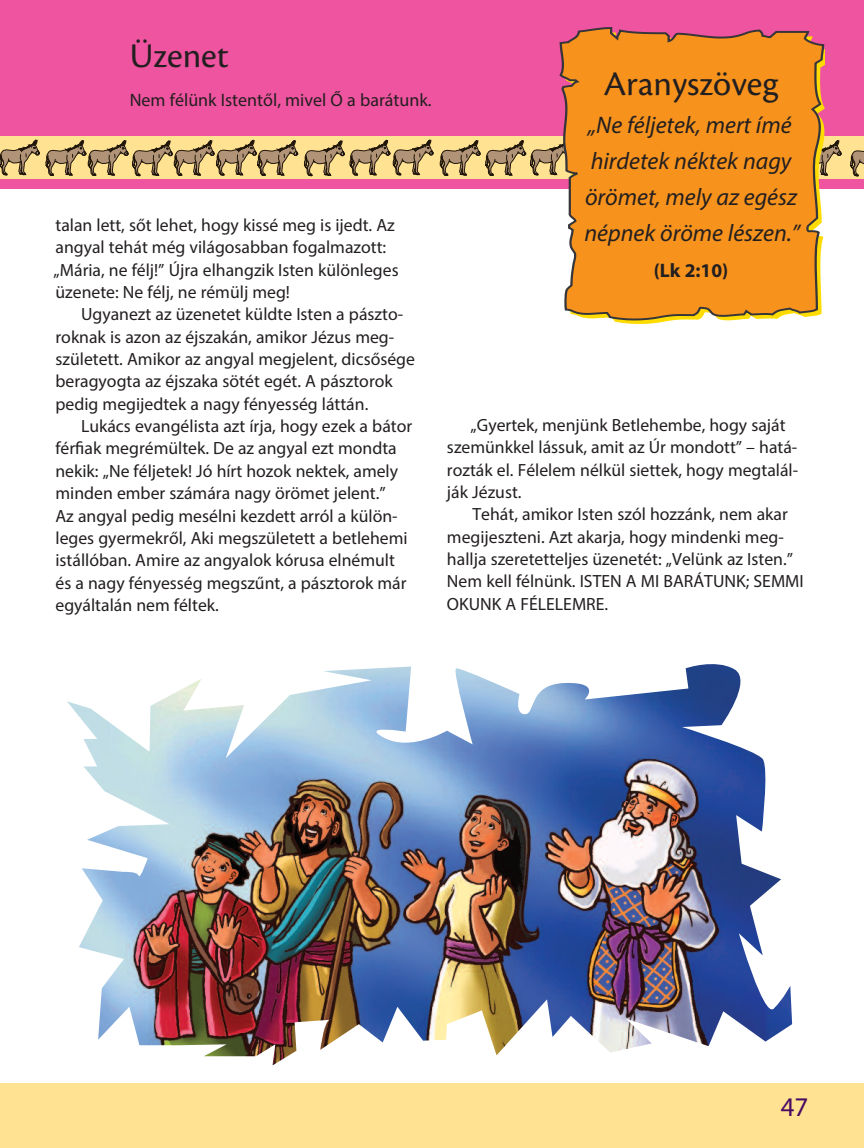
<style>
.page{position:relative;width:864px;height:1148px;background:#fff}
.page>*{position:absolute;margin:0;border:0;box-sizing:border-box;transform-origin:0 0}
.t1{font:36px "Cronos Pro";color:#231f20}
.t2{font:27px "Myriad Pro";color:#490a62}
.t3{font:italic 24px/36px "Myriad Pro";color:#231f20}
.t4{font:700 19.5px "Myriad Pro";color:#231f20}
.t5{font:18px "Myriad Pro";color:#231f20}
.t6{font:17.7px/22.4px "Myriad Pro";color:#231f20}
</style>
<div class="page">
<div style="left:0;top:0;width:864px;height:189px;background:#ee549f"></div>
<div style="left:0;top:136px;width:864px;height:43px;background:#ffe292"></div>
<svg style="left:0;top:139px;width:40px;height:36px"></svg>
<svg style="left:46px;top:139px;width:252px;height:37px"></svg>
<svg style="left:304px;top:139px;width:130px;height:37px"></svg>
<svg style="left:440px;top:140px;width:119px;height:36px"></svg>
<svg style="left:825px;top:140px;width:17px;height:36px"></svg>
<svg style="left:850px;top:150px;width:14px;height:26px"></svg>
<div style="left:0;top:1082px;width:864px;height:66px;background:#ffe292"></div>
<svg style="left:559px;top:27px;width:266px;height:294px;background:#f3932d"></svg>
<img style="left:67px;top:664px;width:725px;height:401px">
<h1 class="t1" style="left:130px;top:43px;width:101px">Üzenet</h1>
<p class="t5" style="left:130px;top:93px;width:303px">Nem félünk Istentől, mivel Ő a barátunk.</p>
<p class="t6" style="left:54px;top:215px;width:347px">talan lett, sőt lehet, hogy kissé meg is ijedt. Az angyal tehát még világosabban fogalmazott: „Mária, ne félj!” Újra elhangzik Isten különleges üzenete: Ne félj, ne rémülj meg!</p>
<p class="t6" style="left:55px;top:304px;width:361px;text-indent:26px">Ugyanezt az üzenetet küldte Isten a pászto&shy;roknak is azon az éjszakán, amikor Jézus meg&shy;született. Amikor az angyal megjelent, dicsősége beragyogta az éjszaka sötét egét. A pásztorok pedig megijedtek a nagy fényesség láttán.</p>
<p class="t6" style="left:55px;top:416px;width:358px;text-indent:26px">Lukács evangélista azt írja, hogy ezek a bátor férfiak megrémültek. De az angyal ezt mondta nekik: „Ne féljetek! Jó hírt hozok nektek, amely minden ember számára nagy örömet jelent.”<br>Az angyal pedig mesélni kezdett arról a külön&shy;leges gyermekről, Aki megszületett a betlehemi istállóban. Amire az angyalok kórusa elnémult és a nagy fényesség megszűnt, a pásztorok már egyáltalán nem féltek.</p>
<h1 class="t1" style="left:604px;top:70px;width:176px">Aranyszöveg</h1>
<h3 class="t3" style="left:584px;top:109px;width:217px">„Ne féljetek, mert ímé hirdetek néktek nagy örömet, mely az egész népnek öröme lészen.”</h3>
<p class="t4" style="left:654px;top:263px;width:76px">(Lk 2:10)</p>
<p class="t6" style="left:447px;top:415px;width:353px;text-indent:24px">„Gyertek, menjünk Betlehembe, hogy saját szemünkkel lássuk, amit az Úr mondott” – hatá&shy;rozták el. Félelem nélkül siettek, hogy megtalál&shy;ják Jézust.</p>
<p class="t6" style="left:447px;top:504px;width:358px;text-indent:26px">Tehát, amikor Isten szól hozzánk, nem akar megijeszteni. Azt akarja, hogy mindenki meg&shy;hallja szeretetteljes üzenetét: „Velünk az Isten.” Nem kell félnünk. ISTEN A MI BARÁTUNK; SEMMI OKUNK A FÉLELEMRE.</p>
<h2 class="t2" style="left:781px;top:1096px;width:29px">47</h2>
</div>
